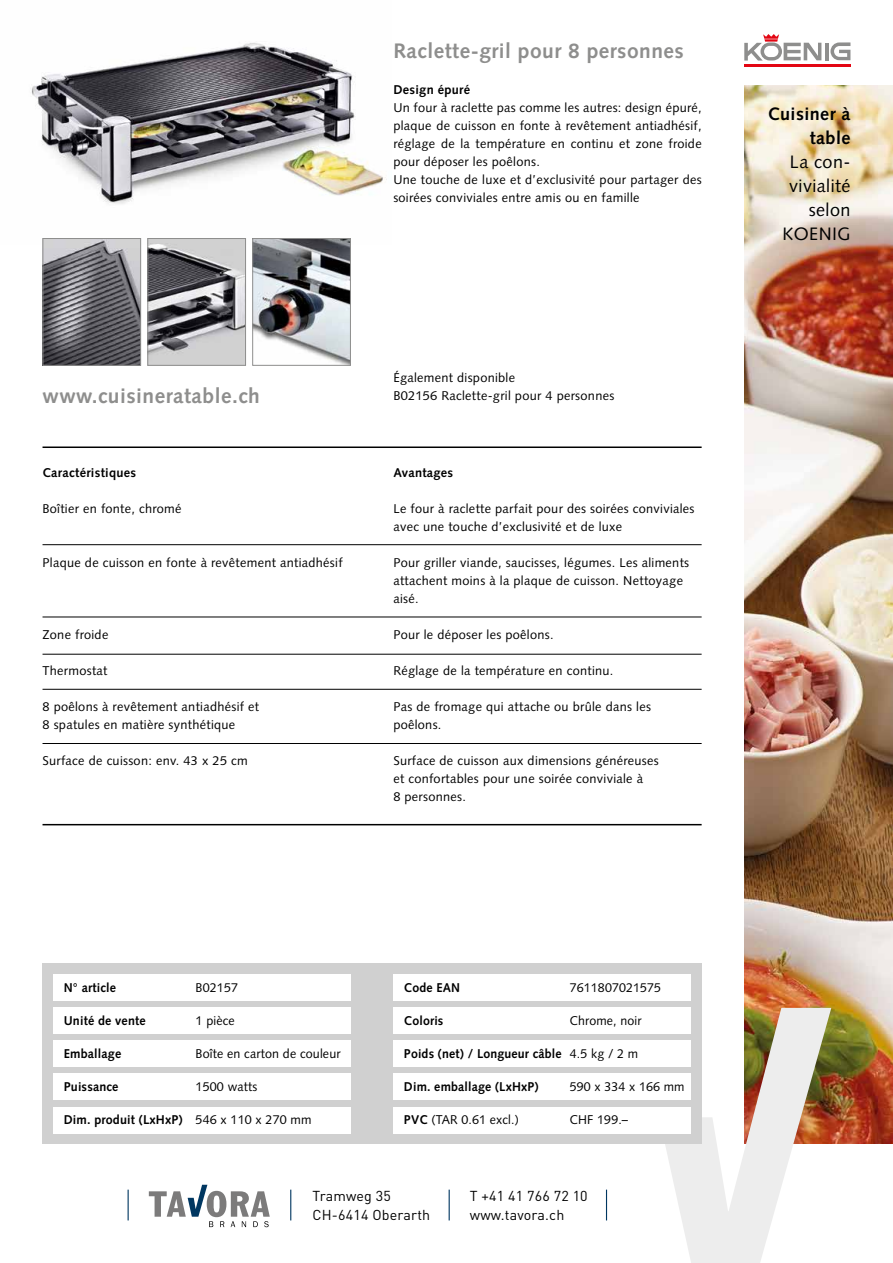
<style>
.page{position:relative;width:893px;height:1263px;background:#fff}
.page>*{position:absolute;margin:0;border:0;box-sizing:border-box;transform-origin:0 0}
.t1{font:700 21px "Syntax LT Std";letter-spacing:.025em;color:#8e8e8d}
.t2{font:18px/24px "Syntax LT Std";letter-spacing:.025em;color:#000;text-align:right}
.t3{font:700 18px/24px "Syntax LT Std";letter-spacing:.025em;color:#000;text-align:right}
.t4{font:14.25px "DIN Pro";letter-spacing:.01em;color:#000}
.t5{font:12.75px/18px "Syntax LT Std";letter-spacing:.025em;color:#000}
.t6{font:700 12.75px "Syntax LT Std";letter-spacing:.015em;color:#000}
.s1{font-weight:400}
.s2{font-weight:700}
</style>
<div class="page">
<img style="left:744px;top:85px;width:149px;height:1059px">
<svg style="left:665px;top:1008px;width:166px;height:255px"></svg>
<hr style="left:128px;top:1189px;width:1px;height:31px;background:#003761">
<hr style="left:290px;top:1189px;width:1px;height:31px;background:#003761">
<hr style="left:449px;top:1189px;width:1px;height:31px;background:#003761">
<hr style="left:606px;top:1189px;width:1px;height:31px;background:#003761">
<svg style="left:149px;top:1185px;width:121px;height:42px"></svg>
<hr style="left:825px;top:43px;width:3px;height:17px;background:#8e8e8d">
<svg style="left:744px;top:34px;width:77px;height:27px"></svg>
<hr style="left:744px;top:64px;width:106px;height:3px;background:#e30613">
<svg style="left:830px;top:42px;width:20px;height:18px"></svg>
<div style="left:43px;top:963px;width:659px;height:181px;background:#d0d0d0"></div>
<div style="left:53px;top:974px;width:638px;height:26px;background:#fff"></div>
<div style="left:53px;top:1007px;width:638px;height:26px;background:#fff"></div>
<div style="left:53px;top:1040px;width:638px;height:26px;background:#fff"></div>
<div style="left:53px;top:1073px;width:638px;height:26px;background:#fff"></div>
<div style="left:53px;top:1107px;width:638px;height:26px;background:#fff"></div>
<div style="left:352px;top:964px;width:41px;height:179px;background:#d0d0d0"></div>
<hr style="left:43px;top:446px;width:659px;height:2px;background:#000">
<hr style="left:43px;top:824px;width:659px;height:1px;background:#000">
<hr style="left:43px;top:544px;width:659px;height:1px;background:#000">
<hr style="left:43px;top:617px;width:659px;height:1px;background:#000">
<hr style="left:43px;top:654px;width:659px;height:1px;background:#000">
<hr style="left:43px;top:743px;width:659px;height:1px;background:#000">
<hr style="left:43px;top:689px;width:659px;height:1px;background:#000">
<img style="left:31px;top:42px;width:356px;height:203px">
<img style="left:45px;top:240px;width:94px;height:124px">
<div style="left:43px;top:238px;width:98px;height:128px;border:1px solid #8e8e8d"></div>
<img style="left:149px;top:240px;width:95px;height:124px">
<div style="left:147px;top:238px;width:99px;height:128px;border:1px solid #8e8e8d"></div>
<img style="left:254px;top:240px;width:95px;height:124px">
<div style="left:252px;top:238px;width:99px;height:128px;border:1px solid #8e8e8d"></div>
<h1 class="t1" style="left:393px;top:39px;width:292px">Raclette-gril pour 8 personnes</h1>
<p class="t6" style="left:393px;top:83px;width:78px">Design épuré</p>
<p class="t5" style="left:393px;top:99px;width:310px">Un four à raclette pas comme les autres: design épuré, plaque de cuisson en fonte à revêtement antiadhésif, réglage de la température en continu et zone froide pour déposer les poêlons.<br>Une touche de luxe et d’exclusivité pour partager des soirées conviviales entre amis ou en famille</p>
<h1 class="t1" style="left:43px;top:383px;width:219px">www.cuisineratable.ch</h1>
<p class="t6" style="left:43px;top:466px;width:95px">Caractéristiques</p>
<p class="t5" style="left:43px;top:500px;width:141px">Boîtier en fonte, chromé</p>
<p class="t5" style="left:43px;top:554px;width:302px">Plaque de cuisson en fonte à revêtement antiadhésif</p>
<p class="t5" style="left:43px;top:626px;width:67px">Zone froide</p>
<p class="t5" style="left:43px;top:662px;width:66px">Thermostat</p>
<p class="t5" style="left:43px;top:698px;width:218px">8 poêlons à revêtement antiadhésif et<br>8 spatules en matière synthétique</p>
<p class="t5" style="left:43px;top:752px;width:207px">Surface de cuisson: env. 43 x 25 cm</p>
<p class="t5" style="left:393px;top:369px;width:222px">Également disponible<br>B02156 Raclette-gril pour 4 personnes</p>
<p class="t6" style="left:393px;top:466px;width:61px">Avantages</p>
<p class="t5" style="left:393px;top:500px;width:303px">Le four à raclette parfait pour des soirées conviviales avec une touche d’exclusivité et de luxe</p>
<p class="t5" style="left:393px;top:554px;width:297px">Pour griller viande, saucisses, légumes. Les aliments attachent moins à la plaque de cuisson. Nettoyage aisé.</p>
<p class="t5" style="left:393px;top:626px;width:162px">Pour le déposer les poêlons.</p>
<p class="t5" style="left:393px;top:662px;width:222px">Réglage de la température en continu.</p>
<p class="t5" style="left:393px;top:698px;width:259px">Pas de fromage qui attache ou brûle dans les poêlons.</p>
<p class="t5" style="left:393px;top:752px;width:267px">Surface de cuisson aux dimensions généreuses et confortables pour une soirée conviviale à<br>8 personnes.</p>
<h2 class="t3" style="left:768px;top:102px;width:84px">Cuisiner à table</h2>
<h2 class="t2" style="left:782px;top:150px;width:70px">La con&shy;vivialité selon<br>KOENIG</h2>
<p class="t6" style="left:64px;top:980px;width:54px">N° article</p>
<p class="t5" style="left:196px;top:978px;width:44px">B02157</p>
<p class="t6" style="left:64px;top:1013px;width:83px">Unité de vente</p>
<p class="t5" style="left:196px;top:1011px;width:41px">1 pièce</p>
<p class="t6" style="left:64px;top:1046px;width:59px">Emballage</p>
<p class="t5" style="left:196px;top:1044px;width:147px">Boîte en carton de couleur</p>
<p class="t6" style="left:64px;top:1079px;width:56px">Puissance</p>
<p class="t5" style="left:196px;top:1077px;width:63px">1500 watts</p>
<p class="t6" style="left:64px;top:1112px;width:249px">Dim. produit (LxHxP) <span class="s1">546 x 110 x 270 mm</span></p>
<p class="t6" style="left:404px;top:980px;width:58px">Code EAN</p>
<p class="t5" style="left:570px;top:978px;width:93px">7611807021575</p>
<p class="t6" style="left:404px;top:1013px;width:41px">Coloris</p>
<p class="t5" style="left:570px;top:1011px;width:73px">Chrome, noir</p>
<p class="t6" style="left:404px;top:1046px;width:236px">Poids (net) / Longueur câble <span class="s1">4.5 kg / 2 m</span></p>
<p class="t6" style="left:404px;top:1079px;width:136px">Dim. emballage (LxHxP)</p>
<p class="t5" style="left:570px;top:1077px;width:116px">590 x 334 x 166 mm</p>
<p class="t5" style="left:404px;top:1110px;width:116px"><span class="s2">PVC</span> (TAR 0.61 excl.)</p>
<p class="t5" style="left:570px;top:1110px;width:60px">CHF 199.–</p>
<p class="t4" style="left:313px;top:1184px;width:80px">Tramweg 35</p>
<p class="t4" style="left:470px;top:1184px;width:119px">T +41 41 766 72 10</p>
<p class="t4" style="left:313px;top:1204px;width:119px">CH-6414 Oberarth</p>
<p class="t4" style="left:470px;top:1204px;width:96px">www.tavora.ch</p>
</div>
